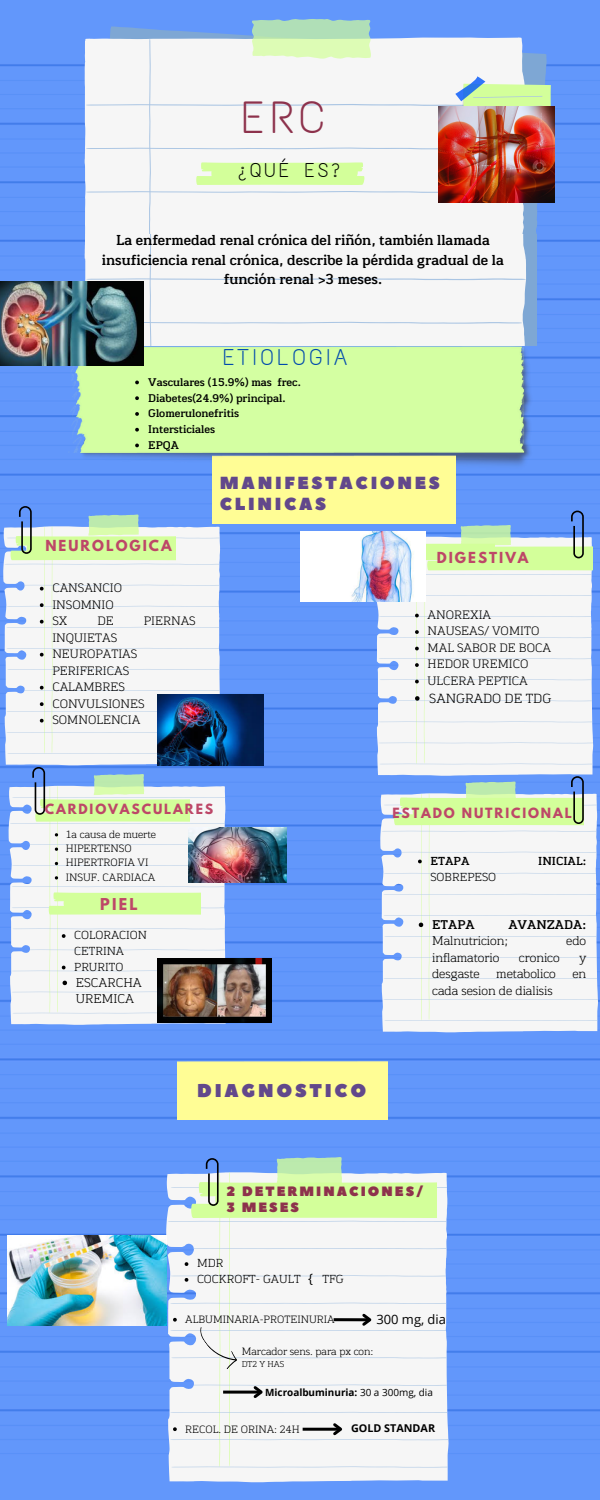
<style>
.page{position:relative;width:600px;height:1500px;background:#6297fb}
.page>*{position:absolute;margin:0;border:0;box-sizing:border-box;transform-origin:0 0}
.t1{font:45.1px "Text Me One";color:#8d324c}
.t2{font:22.8px "Text Me One";letter-spacing:.15em;color:#004aad}
.t3{font:19.9px "Text Me One";color:#000}
.t4{font:18.5px "Peace Sans";letter-spacing:.15em;color:#62488b}
.t5{font:17.5px/20.2px "Peace Sans";letter-spacing:.15em;color:#62488b}
.t6{font:700 14.5px "League Spartan";color:#bd4768}
.t7{font:700 14px/19.5px "Martini Thai Neue Slab V2";color:#000;text-align:center}
.t8{font:13.5px/15.8px "Peace Sans";letter-spacing:.15em;color:#8d324c}
.t9{font:700 13.5px "League Spartan";letter-spacing:.15em;color:#bd4768}
.t10{font:12.9px "Open Sans";color:#000}
.t11{font:300 12.8px "Martini Thai Neue Slab V2";color:#000}
.t12{font:700 12.5px "League Spartan";letter-spacing:.15em;color:#bd4768}
.t13{font:300 12.3px/16.5px "Martini Thai Neue Slab V2";color:#000}
.t14{font:700 12.3px "Martini Thai Neue Slab V2";color:#000}
.t15{font:300 11.8px/16.5px "Martini Thai Neue Slab V2";color:#000}
.t16{font:300 11.3px/15.8px "Martini Thai Neue Slab V2";color:#000}
.t17{font:700 11.3px "Martini Thai Neue Slab V2";color:#000}
.t18{font:700 10.8px "Martini Thai Neue Slab V2";color:#000}
.t19{font:700 10.8px "Open Sans";color:#000}
.t20{font:300 10.3px "Martini Thai Neue Slab V2";color:#000}
.t21{font:700 9.9px "Open Sans";color:#000}
.t22{font:300 8.3px "Martini Thai Neue Slab V2";color:#000}
.s1{font-weight:400}
</style>
<div class="page">
<svg style="left:96px;top:26px;width:451px;height:248px;background:#6b9bed"></svg>
<div style="left:84px;top:38px;width:442px;height:197px;background:#f6f6f6"></div>
<svg style="left:252px;top:19px;width:119px;height:40px;background:#c5ebbb"></svg>
<svg style="left:3px;top:526px;width:218px;height:239px;fill:#f6f6f6"></svg>
<svg style="left:3px;top:538px;width:218px;height:216px;fill:#f6f6f6"></svg>
<svg style="left:166px;top:1172px;width:283px;height:310px;fill:#f6f6f6"></svg>
<svg style="left:167px;top:1187px;width:281px;height:281px;fill:#f6f6f6"></svg>
<svg style="left:8px;top:786px;width:218px;height:239px;fill:#f6f6f6"></svg>
<svg style="left:9px;top:797px;width:217px;height:216px;fill:#f6f6f6"></svg>
<svg style="left:375px;top:602px;width:218px;height:174px;fill:#f6f6f6"></svg>
<svg style="left:380px;top:793px;width:218px;height:239px;fill:#f6f6f6"></svg>
<svg style="left:381px;top:805px;width:217px;height:216px;fill:#f6f6f6"></svg>
<img style="left:68px;top:346px;width:466px;height:125px">
<svg style="left:455px;top:76px;width:100px;height:98px"></svg>
<svg style="left:527px;top:235px;width:9px;height:111px"></svg>
<div style="left:84px;top:235px;width:443px;height:111px;background:#f6f6f6"></div>
<svg style="left:196px;top:162px;width:169px;height:23px;background:#d5fea1"></svg>
<img style="left:439px;top:106px;width:115px;height:96px">
<div style="left:212px;top:454px;width:243px;height:69px;background:#fffd95"></div>
<div style="left:178px;top:1060px;width:210px;height:60px;background:#fffd95"></div>
<svg style="left:173px;top:1318px;width:4px;height:4px"></svg>
<svg style="left:173px;top:1427px;width:4px;height:4px"></svg>
<img style="left:0;top:282px;width:143px;height:83px">
<img style="left:157px;top:695px;width:107px;height:71px">
<img style="left:300px;top:531px;width:80px;height:71px">
<img style="left:201px;top:827px;width:86px;height:56px">
<img style="left:157px;top:958px;width:115px;height:65px">
<img style="left:7px;top:1236px;width:159px;height:90px">
<svg style="left:380px;top:511px;width:213px;height:254px"></svg>
<svg style="left:135px;top:381px;width:4px;height:3px"></svg>
<svg style="left:135px;top:396px;width:4px;height:4px"></svg>
<svg style="left:135px;top:412px;width:4px;height:4px"></svg>
<svg style="left:135px;top:428px;width:4px;height:4px"></svg>
<svg style="left:135px;top:444px;width:4px;height:3px"></svg>
<svg style="left:10px;top:506px;width:166px;height:248px"></svg>
<svg style="left:32px;top:767px;width:169px;height:247px"></svg>
<svg style="left:394px;top:776px;width:190px;height:245px"></svg>
<svg style="left:185px;top:1157px;width:251px;height:311px"></svg>
<p class="t1" style="left:241px;top:90px;width:85px">ERC</p>
<p class="t3" style="left:238px;top:158px;width:104px">¿QUÉ ES?</p>
<p class="t7" style="left:102px;top:230px;width:404px">La enfermedad renal crónica del riñón, también llamada insuficiencia renal crónica, describe la pérdida gradual de la función renal &gt;3 meses.</p>
<p class="t2" style="left:223px;top:344px;width:126px">ETIOLOGIA</p>
<h4 class="t18" style="left:148px;top:375px;width:154px">Vasculares (15.9%) mas frec.</h4>
<p class="t18" style="left:148px;top:391px;width:139px">Diabetes(24.9%) principal.</p>
<p class="t18" style="left:148px;top:407px;width:92px">Glomerulonefritis</p>
<p class="t18" style="left:148px;top:422px;width:68px">Intersticiales</p>
<p class="t18" style="left:148px;top:438px;width:32px">EPQA</p>
<p class="t5" style="left:220px;top:474px;width:221px">MANIFESTACIONES<br>CLINICAS</p>
<p class="t9" style="left:45px;top:539px;width:128px">NEUROLOGICA</p>
<p class="t15" style="left:52px;top:579px;width:71px">CANSANCIO</p>
<p class="t15" style="left:52px;top:596px;width:63px">INSOMNIO</p>
<p class="t15" style="left:52px;top:612px;width:17px">SX</p>
<p class="t15" style="left:97px;top:612px;width:18px">DE</p>
<p class="t15" style="left:144px;top:612px;width:54px">PIERNAS</p>
<p class="t15" style="left:52px;top:629px;width:66px">INQUIETAS</p>
<p class="t15" style="left:52px;top:645px;width:86px">NEUROPATIAS<br>PERIFERICAS</p>
<p class="t15" style="left:52px;top:678px;width:74px">CALAMBRES</p>
<p class="t15" style="left:52px;top:695px;width:94px">CONVULSIONES</p>
<p class="t15" style="left:52px;top:711px;width:89px">SOMNOLENCIA</p>
<p class="t9" style="left:437px;top:550px;width:93px">DIGESTIVA</p>
<p class="t15" style="left:428px;top:606px;width:65px">ANOREXIA</p>
<p class="t15" style="left:428px;top:623px;width:113px">NAUSEAS/ VOMITO</p>
<p class="t15" style="left:428px;top:639px;width:125px">MAL SABOR DE BOCA</p>
<h2 class="t15" style="left:428px;top:656px;width:102px">HEDOR UREMICO</h2>
<p class="t15" style="left:428px;top:672px;width:102px">ULCERA PEPTICA</p>
<p class="t11" style="left:429px;top:689px;width:124px">SANGRADO DE TDG</p>
<p class="t12" style="left:45px;top:803px;width:170px">CARDIOVASCULARES</p>
<p class="t20" style="left:66px;top:827px;width:92px">1a causa de muerte</p>
<h1 class="t20" style="left:66px;top:841px;width:67px">HIPERTENSO</h1>
<h3 class="t20" style="left:66px;top:855px;width:84px">HIPERTROFIA VI</h3>
<p class="t20" style="left:66px;top:870px;width:91px">INSUF. CARDIACA</p>
<p class="t6" style="left:100px;top:897px;width:39px">PIEL</p>
<p class="t16" style="left:74px;top:927px;width:74px">COLORACION<br>CETRINA</p>
<p class="t16" style="left:74px;top:959px;width:51px">PRURITO</p>
<p class="t13" style="left:76px;top:974px;width:67px">ESCARCHA<br>UREMICA</p>
<p class="t12" style="left:392px;top:807px;width:181px">ESTADO NUTRICIONAL</p>
<p class="t17" style="left:430px;top:854px;width:41px">ETAPA</p>
<p class="t17" style="left:538px;top:854px;width:49px">INICIAL:</p>
<p class="t16" style="left:430px;top:869px;width:67px">SOBREPESO</p>
<h5 class="t14" style="left:432px;top:916px;width:44px">ETAPA</h5>
<h5 class="t14" style="left:508px;top:916px;width:79px">AVANZADA:</h5>
<h5 class="t13" style="left:432px;top:932px;width:77px">Malnutricion;</h5>
<h5 class="t13" style="left:566px;top:932px;width:21px">edo</h5>
<h5 class="t13" style="left:432px;top:949px;width:69px">inflamatorio</h5>
<h5 class="t13" style="left:519px;top:949px;width:42px">cronico</h5>
<h5 class="t13" style="left:579px;top:949px;width:8px">y</h5>
<h5 class="t13" style="left:432px;top:965px;width:49px">desgaste</h5>
<h5 class="t13" style="left:496px;top:965px;width:61px">metabolico</h5>
<h5 class="t13" style="left:572px;top:965px;width:15px">en</h5>
<h5 class="t13" style="left:432px;top:982px;width:122px">cada sesion de dialisis</h5>
<h5 class="t4" style="left:197px;top:1078px;width:171px">DIAGNOSTICO</h5>
<p class="t8" style="left:226px;top:1184px;width:199px">2 DETERMINACIONES/<br>3 MESES</p>
<p class="t16" style="left:197px;top:1255px;width:28px">MDR</p>
<p class="t16" style="left:197px;top:1271px;width:105px">COCKROFT- GAULT</p>
<p class="t10" style="left:308px;top:1269px;width:6px">{</p>
<p class="t16" style="left:322px;top:1271px;width:23px">TFG</p>
<p class="t20" style="left:185px;top:1312px;width:151px">ALBUMINARIA-PROTEINURIA</p>
<p class="t10" style="left:376px;top:1310px;width:71px">300 mg, dia</p>
<p class="t20" style="left:242px;top:1344px;width:133px">Marcador sens. para px con:</p>
<p class="t22" style="left:242px;top:1358px;width:44px">DT2 Y HAS</p>
<p class="t21" style="left:265px;top:1386px;width:169px">Microalbuminuria: <span class="s1">30 a 300mg, dia</span></p>
<p class="t19" style="left:351px;top:1420px;width:86px">GOLD STANDAR</p>
<p class="t20" style="left:185px;top:1421px;width:116px">RECOL. DE ORINA: 24H</p>
</div>
